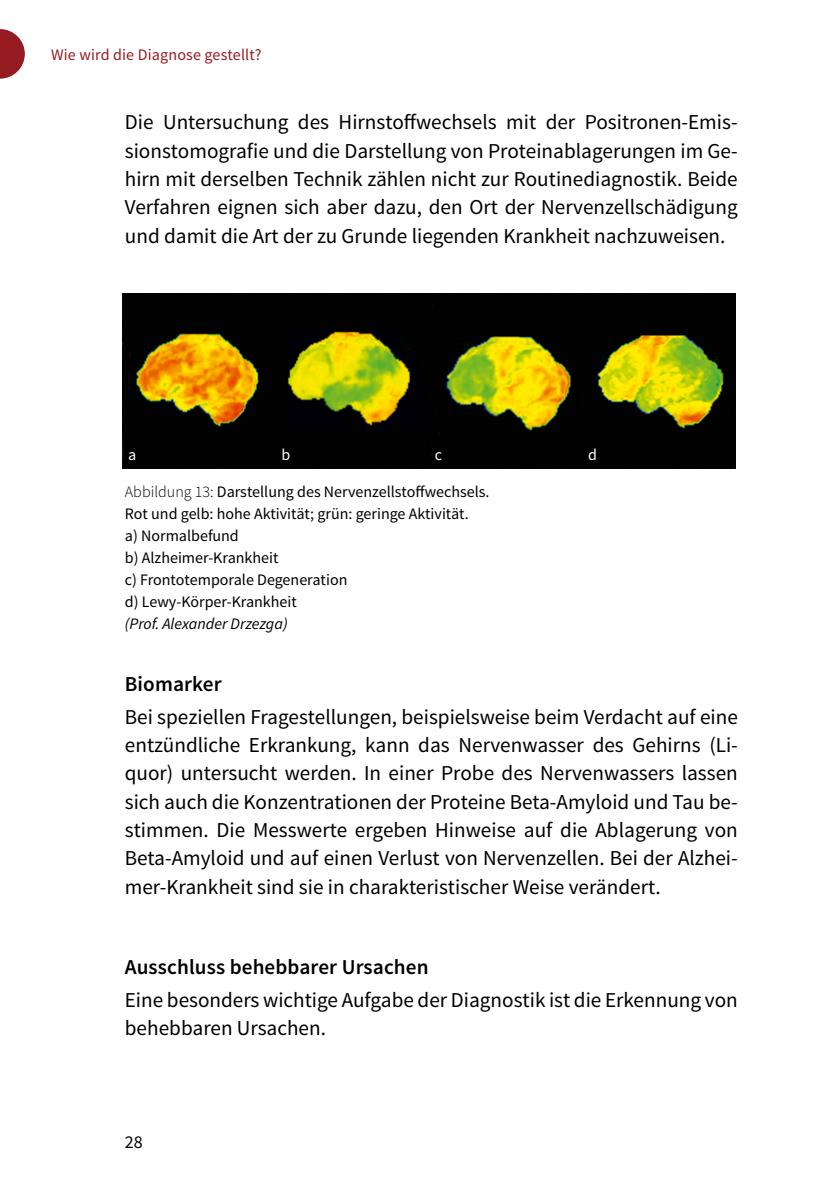
<style>
.page{position:relative;width:840px;height:1191px;background:#fff}
.page>*{position:absolute;margin:0;border:0;box-sizing:border-box;transform-origin:0 0}
.t1{font:21.2px/28.4px "Source Sans Pro";color:#000;text-align:justify}
.t2{font:600 21.2px "Source Sans Pro";letter-spacing:.005em;color:#000}
.t3{font:18px "Source Sans Pro";color:#000}
.t4{font:16px/22px "Source Sans Pro";color:#000}
.t5{font:16px "Source Sans Pro";letter-spacing:.01em;color:#951b21}
.t6{font:italic 16px "Source Sans Pro";color:#000}
.t7{font:16px "Source Sans Pro";color:#fff}
.s1{font-weight:300}
</style>
<div class="page">
<svg style="left:0;top:29px;width:25px;height:50px"></svg>
<img style="left:122px;top:294px;width:154px;height:175px">
<img style="left:276px;top:294px;width:301px;height:175px">
<img style="left:577px;top:294px;width:157px;height:175px">
<p class="t5" style="left:51px;top:45px;width:212px">Wie wird die Diagnose gestellt?</p>
<p class="t1" style="left:125px;top:108px;width:614px">Die Untersuchung des Hirnstoffwechsels mit der Positronen-Emis&shy;sionstomografie und die Darstellung von Proteinablagerungen im Ge&shy;hirn mit derselben Technik zählen nicht zur Routinediagnostik. Beide Verfahren eignen sich aber dazu, den Ort der Nervenzellschädigung und damit die Art der zu Grunde liegenden Krankheit nachzuweisen.</p>
<p class="t7" style="left:128px;top:445px;width:10px">a</p>
<p class="t7" style="left:281px;top:445px;width:10px">b</p>
<p class="t7" style="left:434px;top:445px;width:9px">c</p>
<p class="t7" style="left:587px;top:445px;width:10px">d</p>
<p class="t4" style="left:125px;top:481px;width:366px"><span class="s1">Abbildung 13:</span> Darstellung des Nervenzellstoffwechsels.<br>Rot und gelb: hohe Aktivität; grün: geringe Aktivität.<br>a) Normalbefund<br>b) Alzheimer-Krankheit<br>c) Frontotemporale Degeneration<br>d) Lewy-Körper-Krankheit</p>
<p class="t6" style="left:125px;top:614px;width:164px">(Prof. Alexander Drzezga)</p>
<p class="t2" style="left:125px;top:670px;width:98px">Biomarker</p>
<p class="t1" style="left:125px;top:703px;width:614px">Bei speziellen Fragestellungen, beispielsweise beim Verdacht auf eine entzündliche Erkrankung, kann das Nervenwasser des Gehirns (Li&shy;quor) untersucht werden. In einer Probe des Nervenwassers lassen sich auch die Konzentrationen der Proteine Beta-Amyloid und Tau be&shy;stimmen. Die Messwerte ergeben Hinweise auf die Ablagerung von Beta-Amyloid und auf einen Verlust von Nervenzellen. Bei der Alzhei&shy;mer-Krankheit sind sie in charakteristischer Weise verändert.</p>
<p class="t2" style="left:125px;top:953px;width:305px">Ausschluss behebbarer Ursachen</p>
<p class="t1" style="left:125px;top:986px;width:614px">Eine besonders wichtige Aufgabe der Diagnostik ist die Erkennung von behebbaren Ursachen.</p>
<p class="t3" style="left:125px;top:1131px;width:19px">28</p>
</div>
